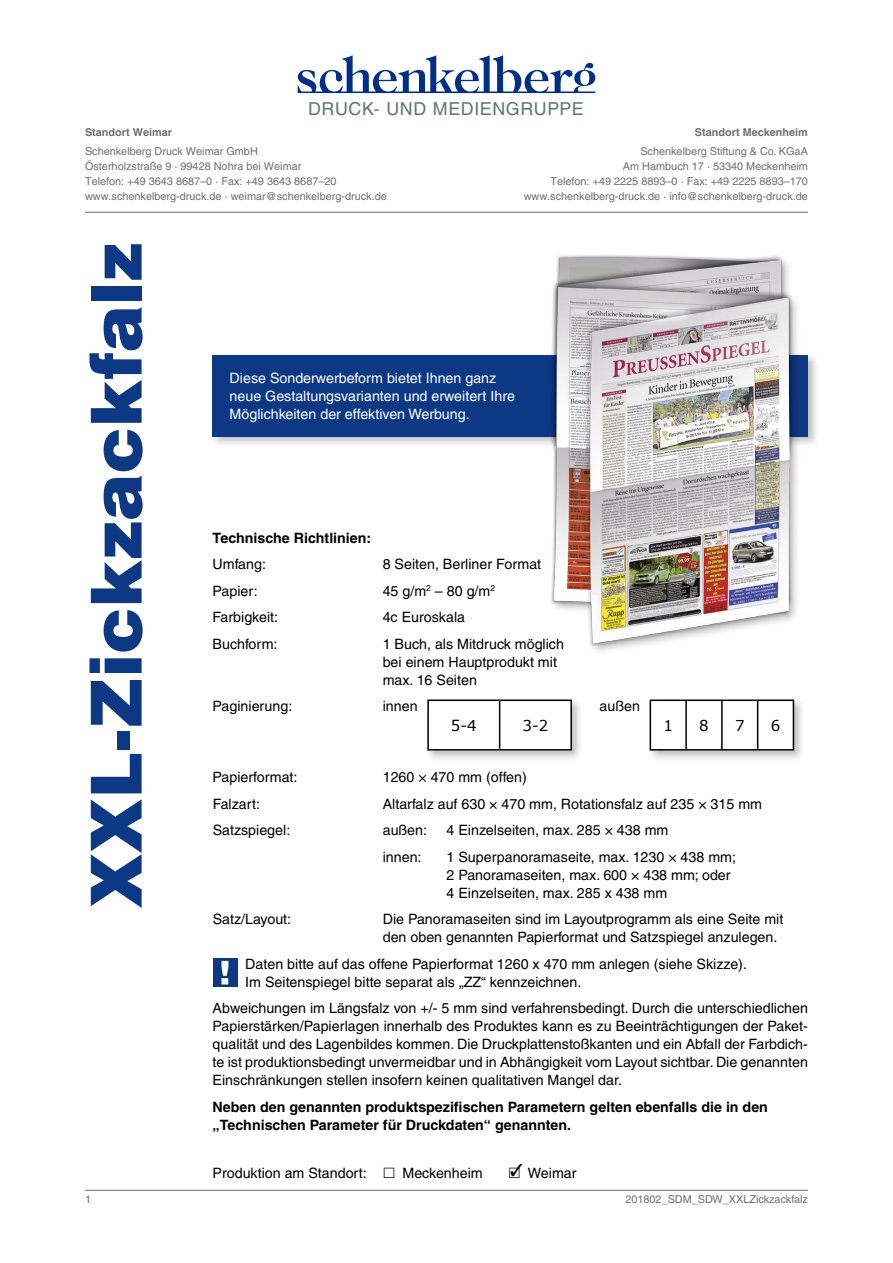
<style>
.page{position:relative;width:893px;height:1263px;background:#fff}
.page>*{position:absolute;margin:0;border:0;box-sizing:border-box;transform-origin:0 0}
.t1{font:900 70.5px "Helvetica LT";color:#0d3884}
.t2{font:17.85px "Helvetica LT";letter-spacing:.03em;color:#5d767b}
.t3{font:15px "Verdana";color:#000}
.t4{font:14.25px/18px "Helvetica LT";color:#000}
.t5{font:700 14.25px/18px "Helvetica LT";color:#000}
.t6{font:14.25px/18px "Helvetica LT";color:#fff}
.t7{font:10.8px/15px "Helvetica LT";color:#6e6e6e}
.t8{font:700 10.8px "Helvetica LT";color:#6e6e6e}
</style>
<div class="page">
<svg style="left:298px;top:55px;width:297px;height:38px"></svg>
<hr style="left:85px;top:212px;width:723px;height:1px;background:#6e6e6e">
<hr style="left:85px;top:1190px;width:723px;height:1px;background:#6e6e6e">
<div style="left:210px;top:352px;width:609px;height:96px;background:#000;opacity:.25"></div>
<div style="left:213px;top:355px;width:595px;height:81px;background:#0d3884"></div>
<div style="left:213px;top:958px;width:24px;height:29px;background:#0d3884"></div>
<svg style="left:221px;top:961px;width:7px;height:23px"></svg>
<img style="left:548px;top:255px;width:271px;height:396px">
<div style="left:647px;top:697px;width:159px;height:65px;background:#000;opacity:.25"></div>
<svg style="left:651px;top:701px;width:142px;height:48px"></svg>
<hr style="left:650px;top:701px;width:1px;height:48px;background:#000">
<hr style="left:650px;top:699px;width:36px;height:2px;background:#000">
<hr style="left:686px;top:699px;width:36px;height:2px;background:#000">
<hr style="left:722px;top:699px;width:36px;height:2px;background:#000">
<hr style="left:758px;top:699px;width:36px;height:2px;background:#000">
<hr style="left:685px;top:701px;width:2px;height:48px;background:#000">
<hr style="left:721px;top:701px;width:2px;height:48px;background:#000">
<hr style="left:757px;top:701px;width:1px;height:48px;background:#000">
<hr style="left:793px;top:701px;width:1px;height:48px;background:#000">
<hr style="left:650px;top:749px;width:36px;height:1px;background:#000">
<hr style="left:686px;top:749px;width:36px;height:1px;background:#000">
<hr style="left:722px;top:749px;width:36px;height:1px;background:#000">
<hr style="left:758px;top:749px;width:36px;height:1px;background:#000">
<div style="left:425px;top:697px;width:158px;height:65px;background:#000;opacity:.25"></div>
<svg style="left:429px;top:701px;width:141px;height:48px"></svg>
<hr style="left:427px;top:701px;width:2px;height:48px;background:#000">
<hr style="left:427px;top:699px;width:73px;height:2px;background:#000">
<hr style="left:500px;top:699px;width:72px;height:2px;background:#000">
<hr style="left:499px;top:701px;width:1px;height:48px;background:#000">
<hr style="left:570px;top:701px;width:2px;height:48px;background:#000">
<hr style="left:427px;top:749px;width:73px;height:1px;background:#000">
<hr style="left:500px;top:749px;width:72px;height:1px;background:#000">
<p class="t2" style="left:308px;top:98px;width:277px">DRUCK- UND MEDIENGRUPPE</p>
<p class="t8" style="left:85px;top:126px;width:89px">Standort Weimar</p>
<p class="t7" style="left:85px;top:144px;width:303px">Schenkelberg Druck Weimar GmbH<br>Österholzstraße 9 · 99428 Nohra bei Weimar<br>Telefon: +49 3643 8687–0 · Fax: +49 3643 8687–20 www.schenkelberg-druck.de · weimar@schenkelberg-druck.de</p>
<p class="t8" style="left:695px;top:126px;width:115px">Standort Meckenheim</p>
<p class="t7" style="left:524px;top:144px;width:286px;text-align:right">Schenkelberg Stiftung &amp; Co. KGaA<br>Am Hambuch 17 · 53340 Meckenheim<br>Telefon: +49 2225 8893–0 · Fax: +49 2225 8893–170 www.schenkelberg-druck.de · info@schenkelberg-druck.de</p>
<h1 class="t1" style="left:70px;top:908px;width:668px;rotate:-90deg">XXL-Zickzackfalz</h1>
<p class="t6" style="left:230px;top:369px;width:287px">Diese Sonderwerbeform bietet Ihnen ganz neue Gestaltungsvarianten und erweitert Ihre<br>Möglichkeiten der effektiven Werbung.</p>
<p class="t5" style="left:213px;top:528px;width:160px">Technische Richtlinien:</p>
<p class="t4" style="left:213px;top:555px;width:55px">Umfang:</p>
<p class="t4" style="left:383px;top:555px;width:160px">8 Seiten, Berliner Format</p>
<p class="t4" style="left:213px;top:581px;width:47px">Papier:</p>
<p class="t4" style="left:383px;top:581px;width:114px">45 g/m<sup>2</sup> – 80 g/m<sup>2</sup></p>
<p class="t4" style="left:213px;top:608px;width:67px">Farbigkeit:</p>
<p class="t4" style="left:383px;top:608px;width:84px">4c Euroskala</p>
<p class="t4" style="left:213px;top:634px;width:66px">Buchform:</p>
<p class="t4" style="left:383px;top:634px;width:183px">1 Buch, als Mitdruck möglich bei einem Hauptprodukt mit max. 16 Seiten</p>
<p class="t4" style="left:213px;top:697px;width:81px">Paginierung:</p>
<p class="t4" style="left:383px;top:697px;width:36px">innen</p>
<p class="t4" style="left:600px;top:697px;width:42px">außen</p>
<p class="t3" style="left:451px;top:716px;width:27px">5-4</p>
<p class="t3" style="left:522px;top:716px;width:27px">3-2</p>
<p class="t3" style="left:663px;top:716px;width:11px">1</p>
<p class="t3" style="left:699px;top:716px;width:11px">8</p>
<p class="t3" style="left:735px;top:716px;width:11px">7</p>
<p class="t3" style="left:771px;top:716px;width:11px">6</p>
<p class="t4" style="left:213px;top:768px;width:86px">Papierformat:</p>
<p class="t4" style="left:383px;top:768px;width:146px">1260 × 470 mm (offen)</p>
<p class="t4" style="left:213px;top:794px;width:49px">Falzart:</p>
<p class="t4" style="left:383px;top:794px;width:381px">Altarfalz auf 630 × 470 mm, Rotationsfalz auf 235 × 315 mm</p>
<p class="t4" style="left:213px;top:821px;width:79px">Satzspiegel:</p>
<p class="t4" style="left:383px;top:821px;width:46px">außen:</p>
<p class="t4" style="left:447px;top:821px;width:223px">4 Einzelseiten, max. 285 × 438 mm</p>
<p class="t4" style="left:383px;top:848px;width:40px">innen:</p>
<p class="t4" style="left:447px;top:848px;width:291px">1 Superpanoramaseite, max. 1230 × 438 mm;<br>2 Panoramaseiten, max. 600 × 438 mm; oder<br>4 Einzelseiten, max. 285 x 438 mm</p>
<p class="t4" style="left:213px;top:910px;width:80px">Satz/Layout:</p>
<p class="t4" style="left:383px;top:910px;width:402px">Die Panoramaseiten sind im Layoutprogramm als eine Seite mit den oben genannten Papierformat und Satzspiegel anzulegen.</p>
<p class="t4" style="left:245px;top:955px;width:503px">Daten bitte auf das offene Papierformat 1260 x 470 mm anlegen (siehe Skizze).<br>Im Seitenspiegel bitte separat als „ZZ“ kennzeichnen.</p>
<p class="t4" style="left:213px;top:999px;width:597px;text-align:justify">Abweichungen im Längsfalz von +/- 5 mm sind verfahrensbedingt. Durch die unterschiedlichen Papierstärken/Papierlagen innerhalb des Produktes kann es zu Beeinträchtigungen der Paket&shy;qualität und des Lagenbildes kommen. Die Druckplattenstoßkanten und ein Abfall der Farbdich&shy;te ist produktionsbedingt unvermeidbar und in Abhängigkeit vom Layout sichtbar. Die genannten Einschränkungen stellen insofern keinen qualitativen Mangel dar.</p>
<p class="t5" style="left:213px;top:1097px;width:557px">Neben den genannten produktspezifischen Parametern gelten ebenfalls die in den „Technischen Parameter für Druckdaten“ genannten.</p>
<p class="t4" style="left:213px;top:1164px;width:156px">Produktion am Standort:</p>
<p class="t4" style="left:402px;top:1164px;width:82px">Meckenheim</p>
<p class="t4" style="left:510px;top:1164px;width:68px">✓ Weimar</p>
<p class="t7" style="left:85px;top:1192px;width:8px">1</p>
<p class="t7" style="left:625px;top:1192px;width:184px">201802_SDM_SDW_XXLZickzackfalz</p>
</div>
